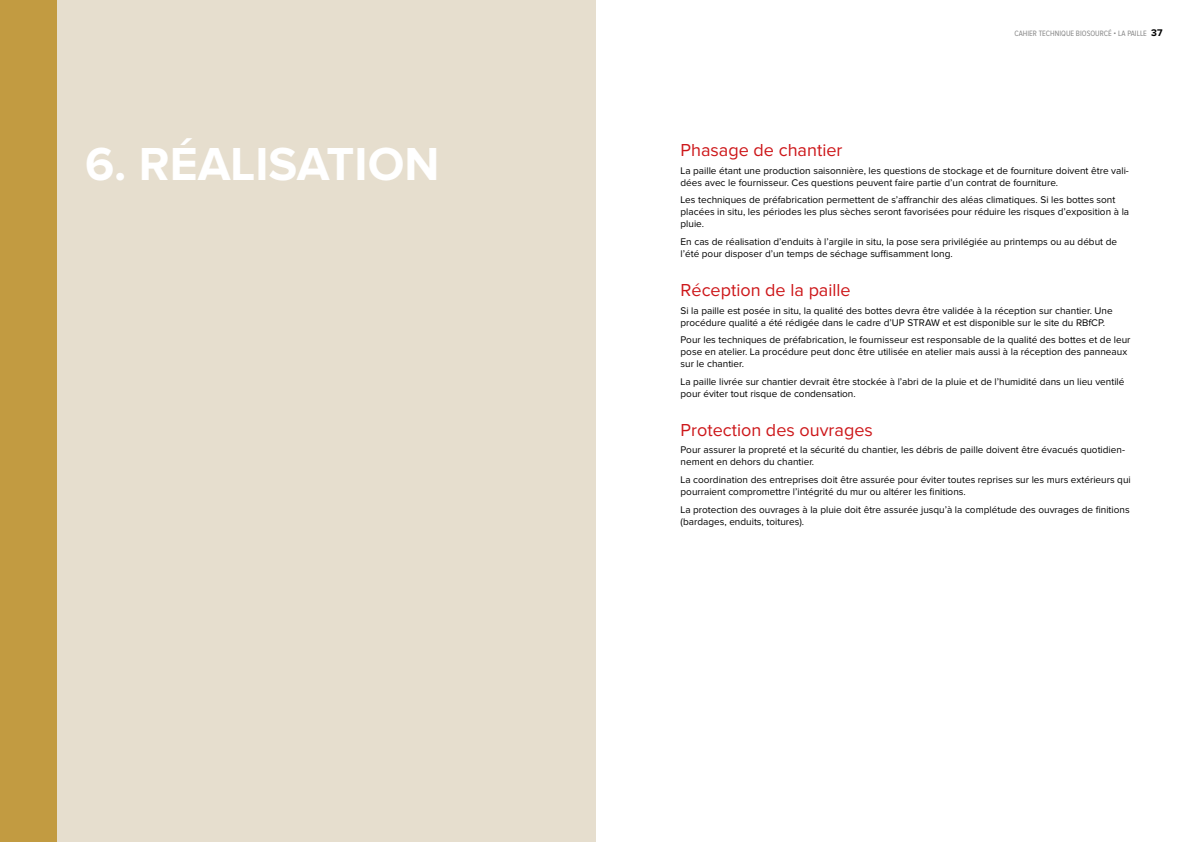
<style>
.page{position:relative;width:1191px;height:842px;background:#fff}
.page>*{position:absolute;margin:0;border:0;box-sizing:border-box;transform-origin:0 0}
.t1{font:700 48px "Proxima Nova";color:#fff}
.t2{font:18px "Proxima Nova";color:#cd171a}
.t3{font:10px/12px "Proxima Nova";color:#000}
.t4{font:8px "Proxima Nova Cond";color:#878787}
.s1{font-family:"Proxima Nova";font-weight:700;font-size:10px;color:#000}
</style>
<div class="page">
<div style="left:0;top:0;width:595px;height:842px;background:#e6dece"></div>
<div style="left:0;top:0;width:57px;height:842px;background:#c29b41"></div>
<h1 class="t1" style="left:85px;top:142px;width:356px">6. RÉALISATION</h1>
<p class="t4" style="left:1014px;top:30px;width:150px">CAHIER TECHNIQUE BIOSOURCÉ • LA PAILLE <span class="s1">37</span></p>
<h2 class="t2" style="left:680px;top:142px;width:163px">Phasage de chantier</h2>
<p class="t3" style="left:680px;top:165px;width:450px">La paille étant une production saisonnière, les questions de stockage et de fourniture doivent être vali&shy;dées avec le fournisseur. Ces questions peuvent faire partie d’un contrat de fourniture.</p>
<p class="t3" style="left:680px;top:194px;width:450px">Les techniques de préfabrication permettent de s’affranchir des aléas climatiques. Si les bottes sont placées in situ, les périodes les plus sèches seront favorisées pour réduire les risques d’exposition à la pluie.</p>
<p class="t3" style="left:680px;top:236px;width:438px">En cas de réalisation d’enduits à l’argile in situ, la pose sera privilégiée au printemps ou au début de l’été pour disposer d’un temps de séchage suffisamment long.</p>
<h2 class="t2" style="left:680px;top:282px;width:172px">Réception de la paille</h2>
<p class="t3" style="left:680px;top:305px;width:434px">Si la paille est posée in situ, la qualité des bottes devra être validée à la réception sur chantier. Une procédure qualité a été rédigée dans le cadre d’UP STRAW et est disponible sur le site du RBfCP.</p>
<p class="t3" style="left:680px;top:334px;width:451px">Pour les techniques de préfabrication, le fournisseur est responsable de la qualité des bottes et de leur pose en atelier. La procédure peut donc être utilisée en atelier mais aussi à la réception des panneaux sur le chantier.</p>
<p class="t3" style="left:680px;top:376px;width:445px">La paille livrée sur chantier devrait être stockée à l’abri de la pluie et de l’humidité dans un lieu ventilé pour éviter tout risque de condensation.</p>
<h2 class="t2" style="left:680px;top:421px;width:194px">Protection des ouvrages</h2>
<p class="t3" style="left:680px;top:444px;width:446px">Pour assurer la propreté et la sécurité du chantier, les débris de paille doivent être évacués quotidien&shy;nement en dehors du chantier.</p>
<p class="t3" style="left:680px;top:474px;width:452px">La coordination des entreprises doit être assurée pour éviter toutes reprises sur les murs extérieurs qui pourraient compromettre l’intégrité du mur ou altérer les finitions.</p>
<p class="t3" style="left:680px;top:504px;width:450px">La protection des ouvrages à la pluie doit être assurée jusqu’à la complétude des ouvrages de finitions (bardages, enduits, toitures).</p>
</div>
